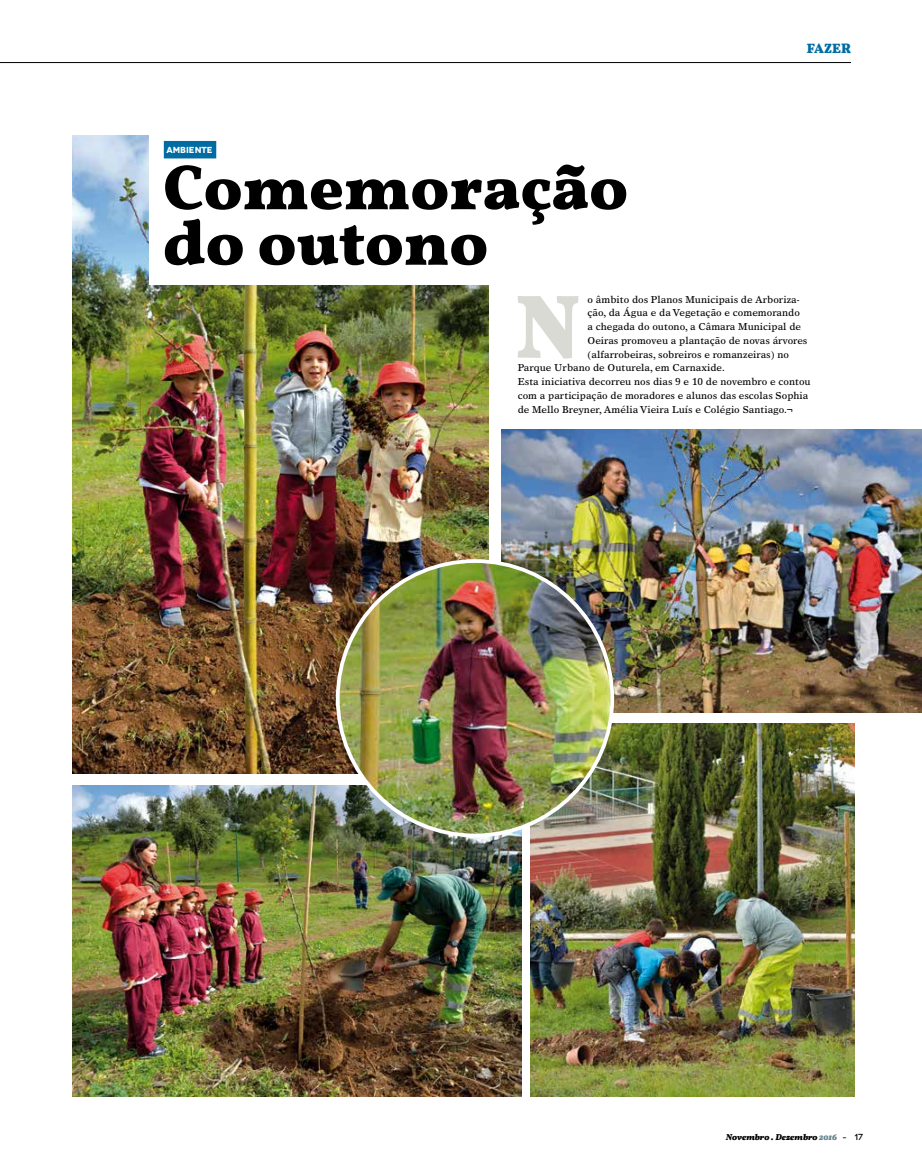
<style>
.page{position:relative;width:922px;height:1170px;background:#fff}
.page>*{position:absolute;margin:0;border:0;box-sizing:border-box;transform-origin:0 0}
.t1{font:700 91px "Vollkorn";color:#dadad5}
.t2{font:700 64.25px/55.5px "Vollkorn";color:#000}
.t3{font:700 13.75px "Vollkorn";color:#006ca3}
.t4{font:10px "Times Europa LT";color:#000}
.t5{font:italic 700 8.75px "Vollkorn";color:#000}
.t6{font:700 8.75px "Novecentowide";color:#fff}
.s1{color:#5c8189}
.s2{font-family:"Foundry Wilson";font-weight:400;font-style:normal}
.s3{font-family:"Novecentowide";font-weight:500;font-style:normal}
</style>
<div class="page">
<img style="left:501px;top:429px;width:420px;height:283px">
<img style="left:530px;top:723px;width:324px;height:373px">
<img style="left:73px;top:135px;width:415px;height:638px">
<div style="left:149px;top:106px;width:461px;height:179px;background:#fff"></div>
<hr style="left:0;top:62px;width:850px;height:1px;background:#000">
<div style="left:164px;top:141px;width:52px;height:17px;background:#006ca3"></div>
<img style="left:73px;top:785px;width:448px;height:311px">
<img style="left:338px;top:561px;width:274px;height:274px;border-radius:137px">
<p class="t6" style="left:167px;top:145px;width:48px">AMBIENTE</p>
<h2 class="t2" style="left:163px;top:160px;width:466px">Comemoração do outono</h2>
<h3 class="t3" style="left:806px;top:40px;width:46px">FAZER</h3>
<h1 class="t1" style="left:515px;top:271px;width:68px">N</h1>
<p class="t4" style="left:587px;top:293px;width:213px">o âmbito dos Planos Municipais de Arboriza-</p>
<p class="t4" style="left:587px;top:307px;width:214px">ção, da Água e da Vegetação e comemorando</p>
<p class="t4" style="left:587px;top:321px;width:215px">a chegada do outono, a Câmara Municipal de</p>
<p class="t4" style="left:587px;top:334px;width:221px">Oeiras promoveu a plantação de novas árvores</p>
<p class="t4" style="left:587px;top:348px;width:203px">(alfarrobeiras, sobreiros e romanzeiras) no</p>
<p class="t4" style="left:517px;top:362px;width:208px">Parque Urbano de Outurela, em Carnaxide.</p>
<p class="t4" style="left:517px;top:376px;width:294px">Esta iniciativa decorreu nos dias 9 e 10 de novembro e contou</p>
<p class="t4" style="left:517px;top:389px;width:292px">com a participação de moradores e alunos das escolas Sophia</p>
<p class="t4" style="left:517px;top:403px;width:276px">de Mello Breyner, Amélia Vieira Luís e Colégio Santiago.¬</p>
<p class="t5" style="left:725px;top:1131px;width:139px">Novembro . Dezembro <span class="s1">2016</span> <span class="s2">-</span> <span class="s3">17</span></p>
</div>
